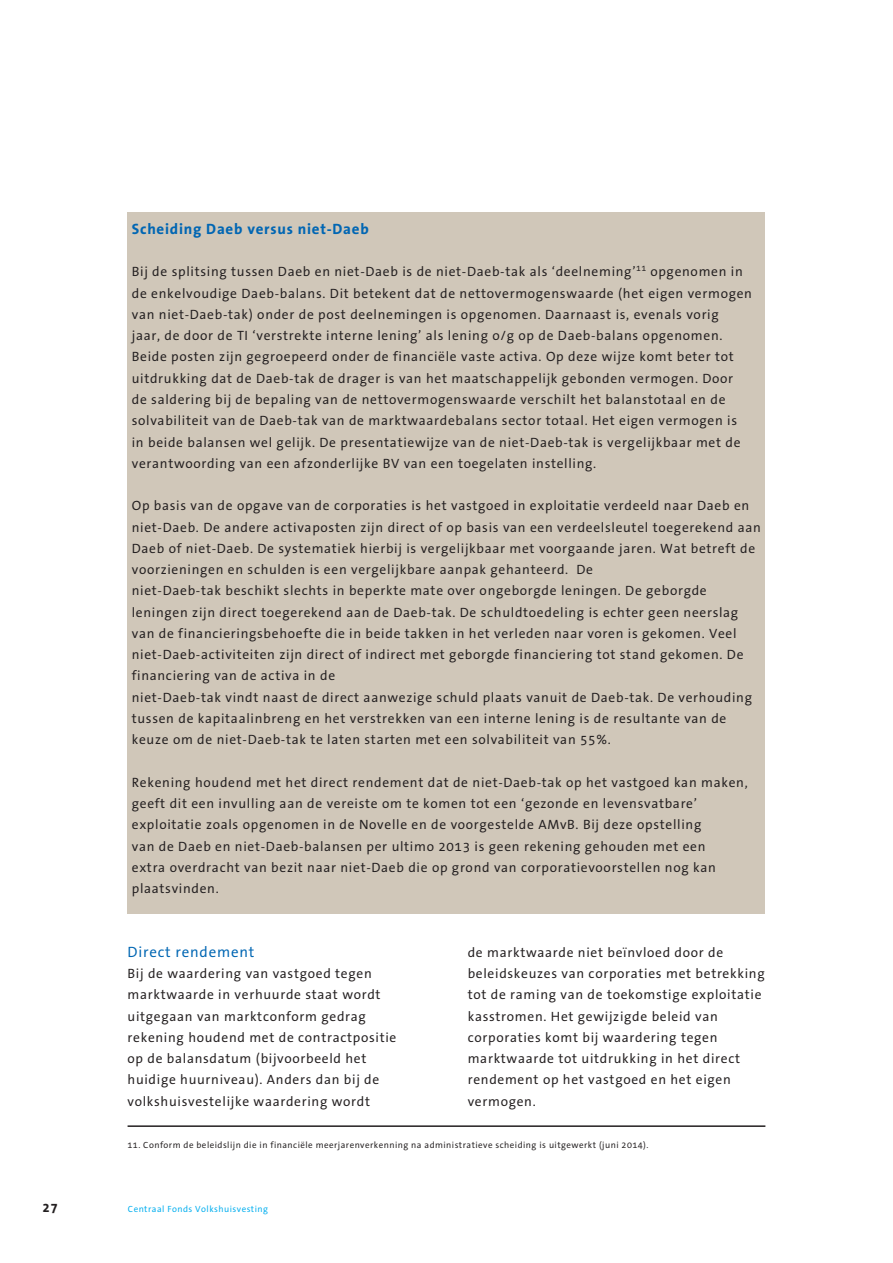
<style>
.page{position:relative;width:893px;height:1263px;background:#fff}
.page>*{position:absolute;margin:0;border:0;box-sizing:border-box;transform-origin:0 0}
.t1{font:700 15px "The Sans Office";letter-spacing:.05em;color:#0166b3}
.t2{font:15px "The Sans Office";letter-spacing:.05em;color:#0166b3}
.t3{font:13.5px/21.3px "The Sans Office";letter-spacing:.05em;color:#231f20}
.t4{font:700 13.5px "The Sans Office";color:#231f20}
.t5{font:9px "The Sans Office";letter-spacing:.05em;color:#231f20}
.t6{font:9px "The Sans Office";letter-spacing:.05em;color:#00aeef}
</style>
<div class="page">
<div style="left:128px;top:213px;width:637px;height:701px;background:#d0c7b9"></div>
<hr style="left:128px;top:1125px;width:637px;height:2px;background:#231f20">
<p class="t1" style="left:132px;top:221px;width:238px">Scheiding Daeb versus niet-Daeb</p>
<p class="t3" style="left:132px;top:262px;width:622px">Bij de splitsing tussen Daeb en niet-Daeb is de niet-Daeb-tak als ‘deelneming’<sup>11</sup> opgenomen in de enkelvoudige Daeb-balans. Dit betekent dat de nettovermogenswaarde (het eigen vermogen van niet-Daeb-tak) onder de post deelnemingen is opgenomen. Daarnaast is, evenals vorig<br>jaar, de door de TI ‘verstrekte interne lening’ als lening o/g op de Daeb-balans opgenomen.<br>Beide posten zijn gegroepeerd onder de financiële vaste activa. Op deze wijze komt beter tot uitdrukking dat de Daeb-tak de drager is van het maatschappelijk gebonden vermogen. Door<br>de saldering bij de bepaling van de nettovermogenswaarde verschilt het balanstotaal en de solvabiliteit van de Daeb-tak van de marktwaardebalans sector totaal. Het eigen vermogen is in beide balansen wel gelijk. De presentatiewijze van de niet-Daeb-tak is vergelijkbaar met de verantwoording van een afzonderlijke BV van een toegelaten instelling.</p>
<p class="t3" style="left:132px;top:496px;width:631px">Op basis van de opgave van de corporaties is het vastgoed in exploitatie verdeeld naar Daeb en niet-Daeb. De andere activaposten zijn direct of op basis van een verdeelsleutel toegerekend aan Daeb of niet-Daeb. De systematiek hierbij is vergelijkbaar met voorgaande jaren. Wat betreft de voorzieningen en schulden is een vergelijkbare aanpak gehanteerd. De<br>niet-Daeb-tak beschikt slechts in beperkte mate over ongeborgde leningen. De geborgde leningen zijn direct toegerekend aan de Daeb-tak. De schuldtoedeling is echter geen neerslag van de financieringsbehoefte die in beide takken in het verleden naar voren is gekomen. Veel niet-Daeb-activiteiten zijn direct of indirect met geborgde financiering tot stand gekomen. De financiering van de activa in de<br>niet-Daeb-tak vindt naast de direct aanwezige schuld plaats vanuit de Daeb-tak. De verhouding tussen de kapitaalinbreng en het verstrekken van een interne lening is de resultante van de keuze om de niet-Daeb-tak te laten starten met een solvabiliteit van 55%.</p>
<p class="t3" style="left:132px;top:772px;width:617px">Rekening houdend met het direct rendement dat de niet-Daeb-tak op het vastgoed kan maken, geeft dit een invulling aan de vereiste om te komen tot een ‘gezonde en levensvatbare’ exploitatie zoals opgenomen in de Novelle en de voorgestelde AMvB. Bij deze opstelling<br>van de Daeb en niet-Daeb-balansen per ultimo 2013 is geen rekening gehouden met een<br>extra overdracht van bezit naar niet-Daeb die op grond van corporatievoorstellen nog kan plaatsvinden.</p>
<p class="t2" style="left:128px;top:944px;width:128px">Direct rendement</p>
<p class="t3" style="left:128px;top:963px;width:270px">Bij de waardering van vastgoed tegen marktwaarde in verhuurde staat wordt uitgegaan van marktconform gedrag rekening houdend met de contractpositie op de balansdatum (bijvoorbeeld het huidige huurniveau). Anders dan bij de volkshuisvestelijke waardering wordt</p>
<p class="t5" style="left:128px;top:1140px;width:522px">11. Conform de beleidslijn die in financiële meerjarenverkenning na administratieve scheiding is uitgewerkt (juni 2014).</p>
<p class="t3" style="left:468px;top:942px;width:298px">de marktwaarde niet beïnvloed door de beleidskeuzes van corporaties met betrekking tot de raming van de toekomstige exploitatie kasstromen. Het gewijzigde beleid van corporaties komt bij waardering tegen marktwaarde tot uitdrukking in het direct rendement op het vastgoed en het eigen vermogen.</p>
<p class="t4" style="left:43px;top:1200px;width:17px">27</p>
<p class="t6" style="left:128px;top:1204px;width:142px">Centraal Fonds Volkshuisvesting</p>
</div>
